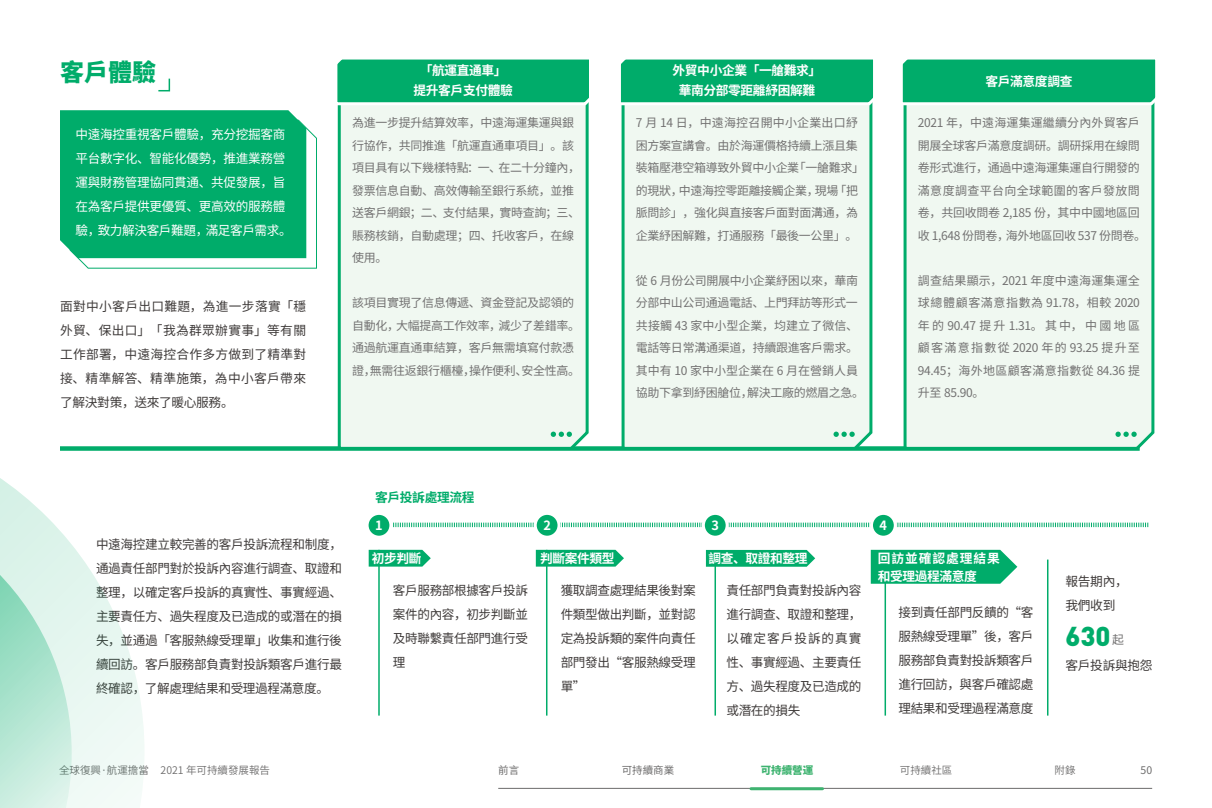
<style>
.page{position:relative;width:1212px;height:808px;background:#fff}
.page>*{position:absolute;margin:0;border:0;box-sizing:border-box;transform-origin:0 0}
.t1{font:900 27px "DIN";color:#00ac6a}
.t2{font:800 24px "Source Han Sans CN";color:#00ac6a}
.t3{font:12.75px/24px "Source Han Sans CN";letter-spacing:-.03em;color:#3e3a39;text-align:justify}
.t4{font:12.75px/24px "Source Han Sans CN";letter-spacing:-.02em;color:#fff}
.t5{font:700 12.75px/19.5px "Source Han Sans CN";letter-spacing:-.03em;color:#fff;text-align:center}
.t6{font:700 12.75px/18px "Source Han Sans CN";letter-spacing:.07em;color:#fff}
.t7{font:700 12.75px "Source Han Sans CN";letter-spacing:-.03em;color:#00ac6a}
.t8{font:12px/22.5px "Source Han Sans CN";letter-spacing:-.03em;color:#727171}
.t9{font:10.5px "Source Han Sans CN";color:#6d6c6c}
.t10{font:10.5px "Source Han Sans CN";color:#6d6c6c}
.t11{font:800 10.5px "Source Han Sans CN";color:#3eb370}
</style>
<div class="page">
<hr style="left:498px;top:788px;width:654px;height:1px;background:#6d6c6c">
<hr style="left:751px;top:787px;width:71px;height:3px;background:#3eb370">
<hr style="left:378px;top:550px;width:2px;height:165px;background:#00ac6a">
<hr style="left:546px;top:550px;width:1px;height:165px;background:#00ac6a">
<hr style="left:714px;top:559px;width:2px;height:156px;background:#00ac6a">
<hr style="left:884px;top:559px;width:2px;height:156px;background:#00ac6a">
<svg style="left:369px;top:550px;width:62px;height:17px"></svg>
<svg style="left:536px;top:550px;width:88px;height:17px"></svg>
<div style="left:60px;top:446px;width:1080px;height:5px;background:#00ac6a"></div>
<div style="left:620px;top:107px;width:255px;height:344px;background:#f0f8f1"></div>
<svg style="left:620px;top:59px;width:253px;height:48px;background:#1cb57a"></svg>
<div style="left:336px;top:107px;width:255px;height:344px;background:#f0f8f1"></div>
<svg style="left:337px;top:59px;width:252px;height:48px;background:#1cb57a"></svg>
<div style="left:902px;top:107px;width:253px;height:344px;background:#f0f8f1"></div>
<svg style="left:902px;top:59px;width:254px;height:48px;background:#1db57a"></svg>
<svg style="left:706px;top:550px;width:109px;height:17px;background:#0db071"></svg>
<svg style="left:871px;top:550px;width:146px;height:34px;background:#10b173"></svg>
<svg style="left:393px;top:522px;width:755px;height:6px"></svg>
<div style="left:367px;top:513px;width:24px;height:24px;background:#00ac6a;border-radius:50%"></div>
<div style="left:366px;top:512px;width:26px;height:27px;border:3px solid #fff;border-radius:50%"></div>
<div style="left:535px;top:513px;width:24px;height:24px;background:#00ac6a;border-radius:50%"></div>
<div style="left:534px;top:512px;width:26px;height:27px;border:3px solid #fff;border-radius:50%"></div>
<div style="left:703px;top:513px;width:24px;height:24px;background:#00ac6a;border-radius:50%"></div>
<div style="left:702px;top:512px;width:27px;height:27px;border:3px solid #fff;border-radius:50%"></div>
<div style="left:871px;top:513px;width:24px;height:24px;background:#00ac6a;border-radius:50%"></div>
<div style="left:870px;top:512px;width:27px;height:27px;border:3px solid #fff;border-radius:50%"></div>
<svg style="left:60px;top:446px;width:117px;height:362px"></svg>
<svg style="left:0;top:470px;width:97px;height:338px"></svg>
<svg style="left:60px;top:110px;width:257px;height:159px;background:#1bb479"></svg>
<svg style="left:158px;top:78px;width:13px;height:14px"></svg>
<svg style="left:1115px;top:432px;width:22px;height:5px"></svg>
<svg style="left:833px;top:432px;width:22px;height:5px"></svg>
<svg style="left:551px;top:432px;width:21px;height:5px"></svg>
<hr style="left:1047px;top:559px;width:1px;height:156px;background:#00ac6a">
<h2 class="t2" style="left:60px;top:59px;width:97px">客戶體驗</h2>
<p class="t4" style="left:75px;top:123px;width:218px">中遠海控重視客戶體驗，充分挖掘客商平台數字化、智能化優勢，推進業務營運與財務管理協同貫通、共促發展，旨在為客戶提供更優質、更高效的服務體驗，致力解決客戶難題，滿足客戶需求。</p>
<p class="t3" style="left:60px;top:294px;width:247px">面對中小客戶出口難題，為進一步落實「穩外貿、保出口」「我為群眾辦實事」等有關工作部署，中遠海控合作多方做到了精準對接、精準解答、精準施策，為中小客戶帶來了解決對策，送來了暖心服務。</p>
<p class="t5" style="left:413px;top:61px;width:101px">「航運直通車」提升客戶支付體驗</p>
<p class="t8" style="left:352px;top:112px;width:230px">為進一步提升結算效率，中遠海運集運與銀行協作，共同推進「航運直通車項目」。該項目具有以下幾樣特點：一、在二十分鐘內，發票信息自動、高效傳輸至銀行系統，並推送客戶網銀；二、支付結果，實時查詢；三、賬務核銷，自動處理；四、托收客戶，在線使用。</p>
<p class="t8" style="left:352px;top:292px;width:230px">該項目實現了信息傳遞、資金登記及認領的自動化，大幅提高工作效率，減少了差錯率。通過航運直通車結算，客戶無需填寫付款憑證，無需往返銀行櫃檯，操作便利、安全性高。</p>
<p class="t5" style="left:672px;top:61px;width:150px">外貿中小企業「一艙難求」華南分部零距離紓困解難</p>
<p class="t8" style="left:636px;top:112px;width:229px">7 月 14 日，中遠海控召開中小企業出口紓困方案宣講會。由於海運價格持續上漲且集裝箱壓港空箱導致外貿中小企業「一艙難求」的現狀，中遠海控零距離接觸企業，現場「把脈問診」，強化與直接客戶面對面溝通，為企業紓困解難，打通服務「最後一公里」。</p>
<p class="t8" style="left:636px;top:269px;width:229px">從 6 月份公司開展中小企業紓困以來，華南分部中山公司通過電話、上門拜訪等形式一共接觸 43 家中小型企業，均建立了微信、電話等日常溝通渠道，持續跟進客戶需求。其中有 10 家中小型企業在 6 月在營銷人員協助下拿到紓困艙位，解決工廠的燃眉之急。</p>
<p class="t5" style="left:985px;top:72px;width:88px">客戶滿意度調查</p>
<p class="t8" style="left:918px;top:112px;width:229px">2021 年，中遠海運集運繼續分內外貿客戶開展全球客戶滿意度調研。調研採用在線問卷形式進行，通過中遠海運集運自行開發的滿意度調查平台向全球範圍的客戶發放問卷，共回收問卷 2,185 份，其中中國地區回收 1,648 份問卷，海外地區回收 537 份問卷。</p>
<p class="t8" style="left:918px;top:269px;width:224px;text-align:justify">調查結果顯示，2021 年度中遠海運集運全球總體顧客滿意指數為 91.78，相較 2020年的90.47提升1.31。其中，中國地區顧客滿意指數從 2020 年的 93.25 提升至94.45；海外地區顧客滿意指數從 84.36 提升至 85.90。</p>
<p class="t3" style="left:96px;top:532px;width:247px">中遠海控建立較完善的客戶投訴流程和制度，通過責任部門對於投訴內容進行調查、取證和整理，以確定客戶投訴的真實性、事實經過、主要責任方、過失程度及已造成的或潛在的損失，並通過「客服熱線受理單」收集和進行後續回訪。客戶服務部負責對投訴類客戶進行最終確認，了解處理結果和受理過程滿意度。</p>
<p class="t7" style="left:375px;top:490px;width:101px">客戶投訴處理流程</p>
<p class="t5" style="left:375px;top:516px;width:9px">1</p>
<p class="t5" style="left:543px;top:516px;width:9px">2</p>
<p class="t5" style="left:711px;top:516px;width:9px">3</p>
<p class="t5" style="left:880px;top:516px;width:9px">4</p>
<p class="t5" style="left:372px;top:549px;width:51px">初步判斷</p>
<p class="t5" style="left:540px;top:549px;width:76px">判斷案件類型</p>
<p class="t5" style="left:708px;top:549px;width:101px">調查、取證和整理</p>
<p class="t6" style="left:878px;top:549px;width:124px">回訪並確認處理結果和受理過程滿意度</p>
<p class="t3" style="left:393px;top:579px;width:137px">客戶服務部根據客戶投訴案件的內容，初步判斷並及時聯繫責任部門進行受理</p>
<p class="t3" style="left:561px;top:579px;width:137px">獲取調查處理結果後對案件類型做出判斷，並對認定為投訴類的案件向責任部門發出“客服熱線受理單”</p>
<p class="t3" style="left:726px;top:579px;width:137px">責任部門負責對投訴內容進行調查、取證和整理，以確定客戶投訴的真實性、事實經過、主要責任方、過失程度及已造成的或潛在的損失</p>
<p class="t3" style="left:898px;top:601px;width:137px">接到責任部門反饋的“客服熱線受理單”後，客戶服務部負責對投訴類客戶進行回訪，與客戶確認處理結果和受理過程滿意度</p>
<p class="t3" style="left:1065px;top:569px;width:64px">報告期內，我們收到</p>
<h1 class="t1" style="left:1065px;top:618px;width:47px">630</h1>
<p class="t8" style="left:1112px;top:629px;width:13px">起</p>
<p class="t3" style="left:1065px;top:654px;width:88px">客戶投訴與抱怨</p>
<p class="t9" style="left:59px;top:764px;width:212px">全球復興·航運擔當 2021 年可持續發展報告</p>
<p class="t10" style="left:498px;top:764px;width:22px">前言</p>
<p class="t10" style="left:622px;top:764px;width:54px">可持續商業</p>
<p class="t11" style="left:761px;top:764px;width:54px">可持續營運</p>
<p class="t9" style="left:900px;top:764px;width:54px">可持續社區</p>
<p class="t9" style="left:1054px;top:764px;width:22px">附錄</p>
<p class="t10" style="left:1140px;top:764px;width:13px">50</p>
</div>
